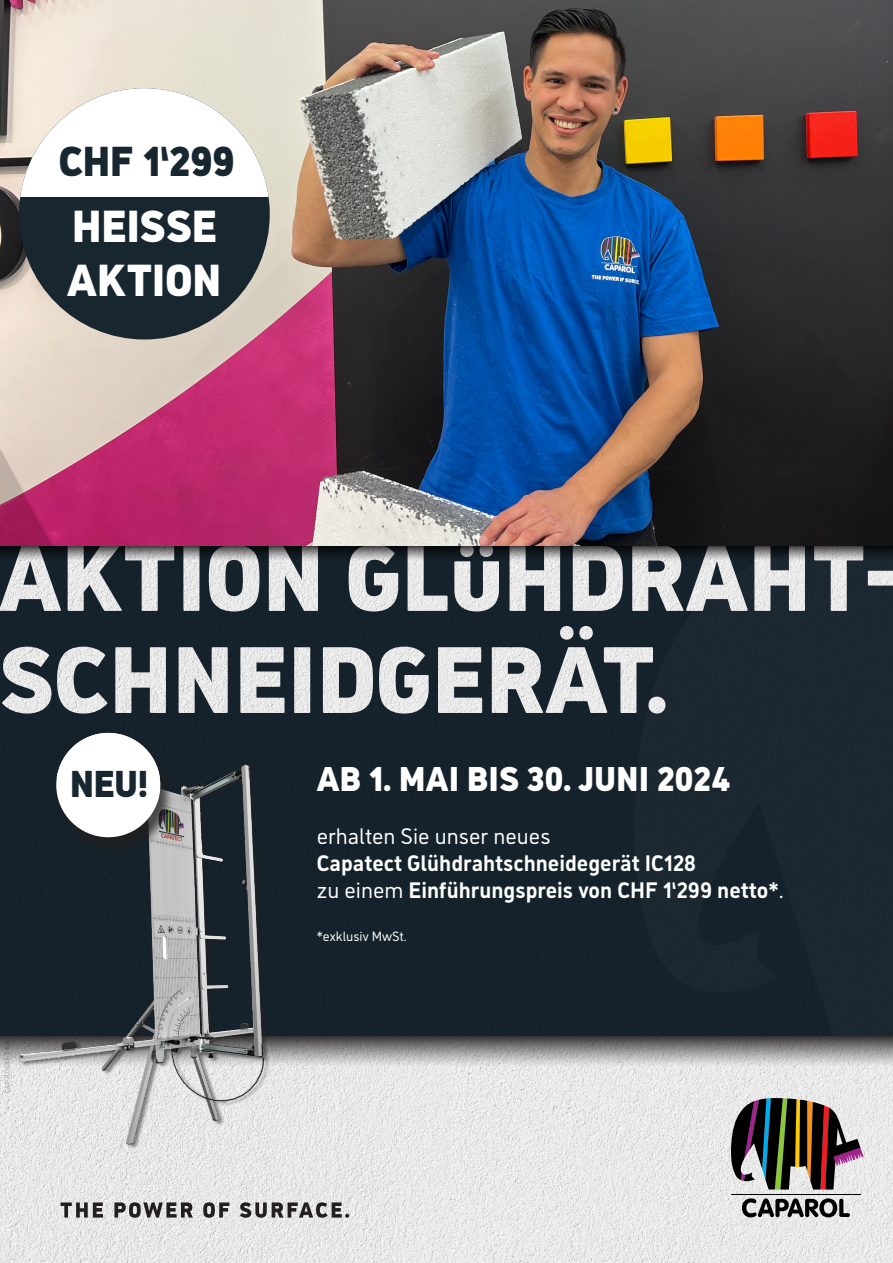
<style>
.page{position:relative;width:893px;height:1263px;background:#fff}
.page>*{position:absolute;margin:0;border:0;box-sizing:border-box;transform-origin:0 0}
.t1{font:94.5px/102px "CAP Elephant Black Low";color:#fff}
.Title_Subline_16{font:900 45px "CAP Elephant";letter-spacing:-.005em;color:#fff}
.Title_Subline_16-2{font:900 42px "CAP Elephant";letter-spacing:-.015em;color:#182630}
.Title_Subline_16-3{font:900 37.5px "CAP Elephant";color:#182630}
.t2{font:900 34.5px "CAP Elephant";color:#fff}
.t3{font:700 22.5px "CAP Elephant";color:#fff}
.t4{font:22.5px "CAP Elephant";color:#fff}
.t5{font:13.5px "CAP Elephant";color:#fff}
.t6{font:300 7.5px "VAG Rundschrift D";color:#a8a9ad}
.s1{font-family:"CAP Elephant";font-weight:900}
.s2{font-weight:400}
</style>
<div class="page">
<img style="left:0;top:0;width:893px;height:1263px">
<svg style="left:742px;top:1198px;width:108px;height:19px;background:#707070"></svg>
<hr style="left:731px;top:1194px;width:129px;height:1px;background:#000">
<svg style="left:731px;top:1098px;width:132px;height:91px;background:#675f5a"></svg>
<svg style="left:61px;top:1202px;width:42px;height:15px"></svg>
<svg style="left:114px;top:1202px;width:79px;height:16px"></svg>
<svg style="left:203px;top:1202px;width:26px;height:16px"></svg>
<svg style="left:240px;top:1202px;width:109px;height:16px;background:#8c8a8b"></svg>
<svg style="left:0;top:1036px;width:893px;height:31px;background:#969595"></svg>
<svg style="left:0;top:545px;width:893px;height:15px;background:#151920"></svg>
<img style="left:13px;top:758px;width:278px;height:393px">
<div style="left:19px;top:88px;width:251px;height:251px;background:#182630;border-radius:50%"></div>
<svg style="left:19px;top:88px;width:251px;height:108px;background:#f8f6f3"></svg>
<div style="left:54px;top:736px;width:121px;height:120px;background:#231f20;opacity:.75"></div>
<div style="left:56px;top:733px;width:104px;height:104px;background:#fff;border-radius:50%"></div>
<svg style="left:56px;top:733px;width:104px;height:45px"></svg>
<p class="Title_Subline_16-2" style="left:59px;top:137px;width:178px">CHF 1‘299</p>
<p class="Title_Subline_16" style="left:72px;top:200px;width:147px">HEISSE</p>
<p class="Title_Subline_16" style="left:67px;top:254px;width:156px">AKTION</p>
<p class="t1" style="left:-1px;top:527px;width:902px">AKTION GLÜHDRAHT-<br><span class="s1">SCHNEIDGERÄT.</span></p>
<p class="Title_Subline_16-3" style="left:70px;top:762px;width:81px">NEU!</p>
<p class="t6" style="left:3px;top:1093px;width:54px;rotate:-90deg">CAP-FL0288-2404</p>
<p class="t2" style="left:317px;top:758px;width:415px">AB 1. MAI BIS 30. JUNI 2024</p>
<p class="t4" style="left:317px;top:823px;width:235px">erhalten Sie unser neues</p>
<p class="t3" style="left:317px;top:850px;width:381px">Capatect Glühdrahtschneidegerät IC128</p>
<p class="t3" style="left:317px;top:877px;width:468px"><span class="s2">zu einem</span> Einführungspreis von CHF 1‘299 netto*<span class="s2">.</span></p>
<p class="t5" style="left:317px;top:928px;width:91px">*exklusiv MwSt.</p>
</div>
